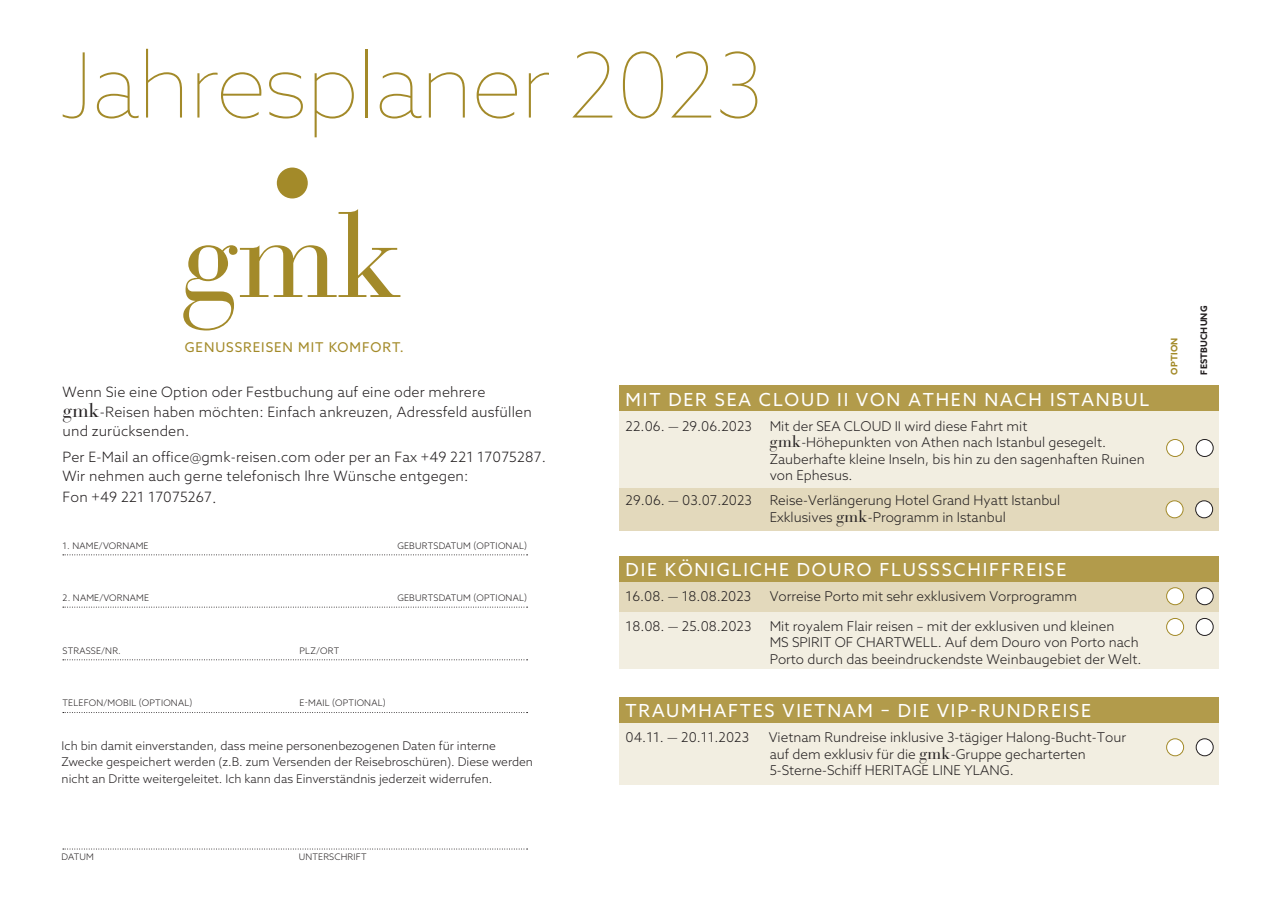
<style>
.page{position:relative;width:1280px;height:910px;background:#fff}
.page>*{position:absolute;margin:0;border:0;box-sizing:border-box;transform-origin:0 0}
.t1{font:100 90px "Azo Sans";letter-spacing:-.02em;color:#a38a29}
.t2{font:18px "Azo Sans";letter-spacing:.1em;color:#fff}
.t3{font:300 14.25px/19.5px "Azo Sans";letter-spacing:.01em;color:#231f20}
.t4{font:300 13.5px/16.5px "Azo Sans";color:#231f20}
.t5{font:13.5px "Azo Sans";letter-spacing:.07em;color:#a38a29}
.t6{font:300 12px/16.5px "Azo Sans";color:#231f20}
.t7{font:300 9px "Azo Sans";letter-spacing:.02em;color:#231f20}
.t8{font:700 9px "Azo Sans";letter-spacing:.02em;color:#231f20}
.t9{font:700 9px "Azo Sans";letter-spacing:.02em;color:#a38a29}
.s1{font-family:"Bauer Bodoni";font-weight:400;font-size:19.5px}
.s2{font-size:15px}
.s3{font-family:"Bauer Bodoni";font-weight:400;font-size:16.5px}
</style>
<div class="page">
<svg style="left:63px;top:607px;width:465px;height:1px"></svg>
<svg style="left:63px;top:659px;width:465px;height:1px"></svg>
<svg style="left:63px;top:554px;width:465px;height:1px"></svg>
<svg style="left:63px;top:712px;width:465px;height:1px"></svg>
<svg style="left:63px;top:849px;width:465px;height:1px"></svg>
<svg style="left:183px;top:209px;width:217px;height:121px"></svg>
<div style="left:277px;top:168px;width:31px;height:30px;background:#a38a29;border-radius:50%"></div>
<div style="left:619px;top:556px;width:599px;height:26px;background:#b29b4b"></div>
<div style="left:619px;top:582px;width:599px;height:30px;background:#e3d9bc"></div>
<div style="left:619px;top:612px;width:599px;height:57px;background:#f2eee1"></div>
<div style="left:1196px;top:588px;width:17px;height:17px;background:#fff;border-radius:50%"></div>
<div style="left:1196px;top:587px;width:17px;height:18px;border:1px solid #231f20;border-radius:50%"></div>
<div style="left:1166px;top:588px;width:17px;height:17px;background:#fff;border-radius:50%"></div>
<div style="left:1166px;top:587px;width:18px;height:18px;border:1px solid #a38a29;border-radius:50%"></div>
<div style="left:1196px;top:618px;width:17px;height:17px;background:#fff;border-radius:50%"></div>
<div style="left:1196px;top:618px;width:17px;height:18px;border:1px solid #231f20;border-radius:50%"></div>
<div style="left:1166px;top:618px;width:17px;height:17px;background:#fff;border-radius:50%"></div>
<div style="left:1166px;top:618px;width:18px;height:18px;border:1px solid #a38a29;border-radius:50%"></div>
<div style="left:619px;top:723px;width:599px;height:62px;background:#f2eee1"></div>
<div style="left:1196px;top:739px;width:17px;height:17px;background:#fff;border-radius:50%"></div>
<div style="left:1196px;top:738px;width:17px;height:18px;border:1px solid #231f20;border-radius:50%"></div>
<div style="left:1166px;top:739px;width:17px;height:17px;background:#fff;border-radius:50%"></div>
<div style="left:1166px;top:738px;width:18px;height:18px;border:1px solid #a38a29;border-radius:50%"></div>
<div style="left:619px;top:697px;width:599px;height:26px;background:#b29b4b"></div>
<div style="left:619px;top:481px;width:599px;height:50px;background:#e3d9bc"></div>
<div style="left:619px;top:385px;width:599px;height:26px;background:#b29b4b"></div>
<div style="left:619px;top:411px;width:599px;height:77px;background:#f2eee1"></div>
<div style="left:1196px;top:439px;width:17px;height:17px;background:#fff;border-radius:50%"></div>
<div style="left:1196px;top:439px;width:17px;height:18px;border:1px solid #231f20;border-radius:50%"></div>
<div style="left:1166px;top:439px;width:17px;height:17px;background:#fff;border-radius:50%"></div>
<div style="left:1166px;top:439px;width:18px;height:18px;border:1px solid #a38a29;border-radius:50%"></div>
<div style="left:1196px;top:501px;width:17px;height:17px;background:#fff;border-radius:50%"></div>
<div style="left:1195px;top:500px;width:18px;height:18px;border:1px solid #231f20;border-radius:50%"></div>
<div style="left:1166px;top:501px;width:17px;height:17px;background:#fff;border-radius:50%"></div>
<div style="left:1166px;top:500px;width:17px;height:18px;border:1px solid #a38a29;border-radius:50%"></div>
<h1 class="t1" style="left:58px;top:27px;width:706px">Jahresplaner 2023</h1>
<p class="t5" style="left:185px;top:338px;width:220px">GENUSSREISEN MIT KOMFORT.</p>
<p class="t3" style="left:63px;top:382px;width:471px">Wenn Sie eine Option oder Festbuchung auf eine oder mehrere <span class="s1">gmk</span>-Reisen haben möchten: Einfach ankreuzen, Adressfeld ausfüllen und zurücksenden.</p>
<p class="t3" style="left:63px;top:447px;width:485px">Per E-Mail an office@gmk-reisen.com oder per an Fax +49 221 17075287.<br>Wir nehmen auch gerne telefonisch Ihre Wünsche entgegen:</p>
<p class="t3" style="left:63px;top:487px;width:156px">Fon +49 221 17075267<span class="s2">.</span></p>
<p class="t7" style="left:63px;top:540px;width:88px">1. NAME/VORNAME</p>
<p class="t7" style="left:397px;top:540px;width:131px">GEBURTSDATUM (OPTIONAL)</p>
<p class="t7" style="left:63px;top:592px;width:88px">2. NAME/VORNAME</p>
<p class="t7" style="left:397px;top:592px;width:131px">GEBURTSDATUM (OPTIONAL)</p>
<p class="t7" style="left:63px;top:645px;width:60px">STRASSE/NR.</p>
<p class="t7" style="left:300px;top:645px;width:41px">PLZ/ORT</p>
<p class="t7" style="left:63px;top:697px;width:131px">TELEFON/MOBIL (OPTIONAL)</p>
<p class="t7" style="left:300px;top:697px;width:88px">E-MAIL (OPTIONAL)</p>
<p class="t6" style="left:62px;top:737px;width:473px">Ich bin damit einverstanden, dass meine personenbezogenen Daten für interne<br>Zwecke gespeichert werden (z.B. zum Versenden der Reisebroschüren). Diese werden nicht an Dritte weitergeleitet. Ich kann das Einverständnis jederzeit widerrufen.</p>
<p class="t7" style="left:62px;top:851px;width:34px">DATUM</p>
<p class="t7" style="left:299px;top:851px;width:69px">UNTERSCHRIFT</p>
<h2 class="t2" style="left:626px;top:388px;width:525px">MIT DER SEA CLOUD II VON ATHEN NACH ISTANBUL</h2>
<p class="t4" style="left:626px;top:418px;width:128px">22.06. — 29.06.2023</p>
<p class="t4" style="left:770px;top:418px;width:377px">Mit der SEA CLOUD II wird diese Fahrt mit <span class="s3">gmk</span>-Höhepunkten von Athen nach Istanbul gesegelt.<br>Zauberhafte kleine Inseln, bis hin zu den sagenhaften Ruinen von Ephesus.</p>
<p class="t4" style="left:626px;top:492px;width:128px">29.06. — 03.07.2023</p>
<p class="t4" style="left:770px;top:492px;width:292px">Reise-Verlängerung Hotel Grand Hyatt Istanbul<br>Exklusives <span class="s3">gmk</span>-Programm in Istanbul</p>
<h2 class="t2" style="left:626px;top:558px;width:442px">DIE KÖNIGLICHE DOURO FLUSSSCHIFFREISE</h2>
<p class="t4" style="left:626px;top:588px;width:127px">16.08. — 18.08.2023</p>
<p class="t4" style="left:770px;top:588px;width:309px">Vorreise Porto mit sehr exklusivem Vorprogramm</p>
<p class="t4" style="left:626px;top:617px;width:127px">18.08. — 25.08.2023</p>
<p class="t4" style="left:770px;top:617px;width:373px">Mit royalem Flair reisen – mit der exklusiven und kleinen<br>MS SPIRIT OF CHARTWELL. Auf dem Douro von Porto nach<br>Porto durch das beeindruckendste Weinbaugebiet der Welt.</p>
<h2 class="t2" style="left:626px;top:699px;width:467px">TRAUMHAFTES VIETNAM – DIE VIP-RUNDREISE</h2>
<p class="t4" style="left:626px;top:729px;width:125px">04.11. — 20.11.2023</p>
<p class="t4" style="left:769px;top:729px;width:359px">Vietnam Rundreise inklusive 3-tägiger Halong-Bucht-Tour auf dem exklusiv für die <span class="s3">gmk</span>-Gruppe gecharterten<br>5-Sterne-Schiff HERITAGE LINE YLANG.</p>
<p class="t9" style="left:1168px;top:375px;width:39px;rotate:-90deg">OPTION</p>
<p class="t8" style="left:1198px;top:375px;width:70px;rotate:-90deg">FESTBUCHUNG</p>
</div>
